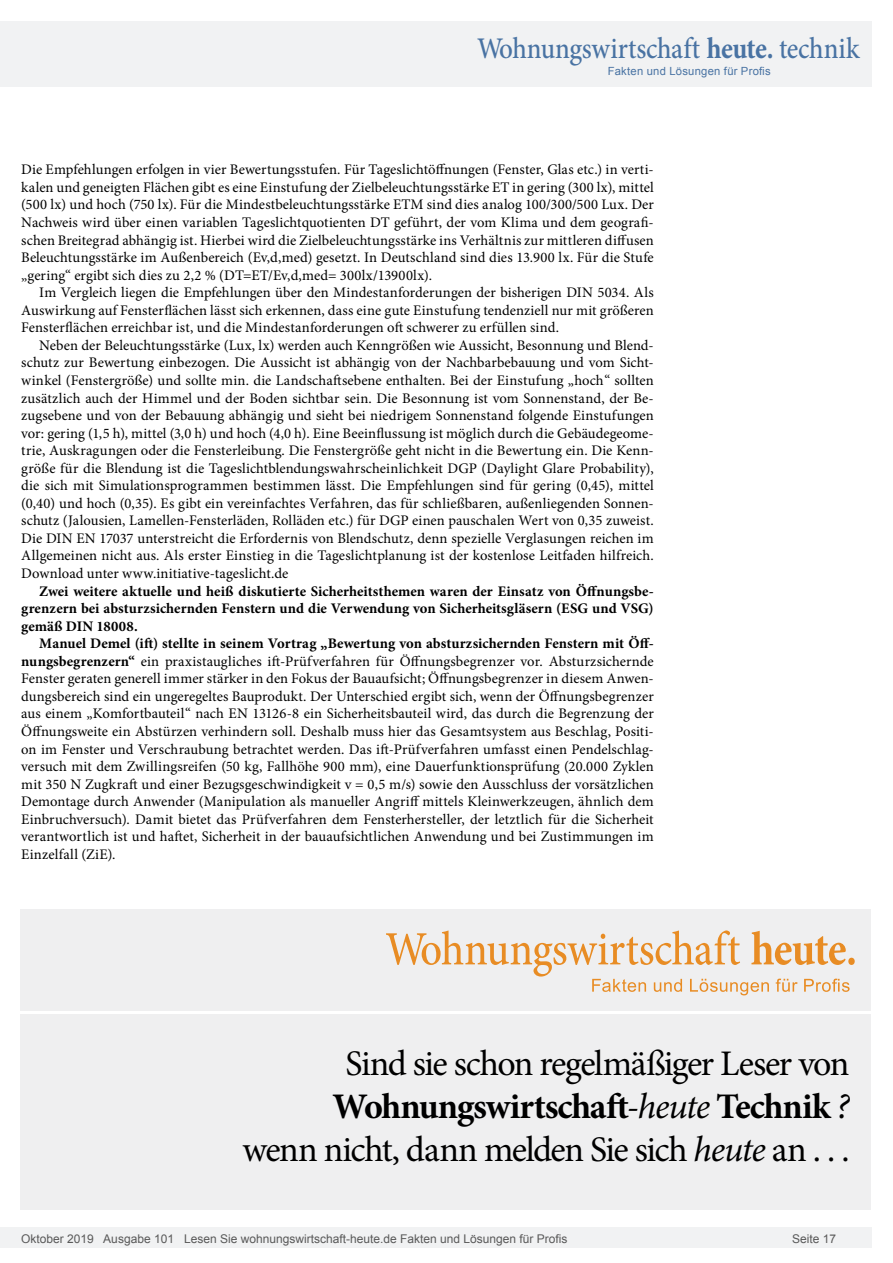
<style>
.page{position:relative;width:893px;height:1263px;background:#fff}
.page>*{position:absolute;margin:0;border:0;box-sizing:border-box;transform-origin:0 0}
.t1{font:36px/43.2px "Minion Pro";letter-spacing:-.04em;color:#000;text-align:right}
.t2{font:500 30px "Minion Pro";letter-spacing:-.01em;color:#4973a3;scale:.9 1}
.t3{font:14.7px/17.5px "Minion Pro";letter-spacing:.005em;color:#000;text-align:justify}
.t4{font:700 14.7px/17.5px "Minion Pro";color:#000;text-align:justify}
.t5{font:12px "Arial";color:#595959}
.t6{font:11.25px "Arial";letter-spacing:.025em;color:#4973a3}
.s1{font-weight:700}
.s2{font-style:italic}
</style>
<div class="page">
<div style="left:0;top:1227px;width:872px;height:20px;background:#f1f2f3"></div>
<div style="left:0;top:21px;width:872px;height:66px;background:#f1f2f3"></div>
<div style="left:20px;top:1014px;width:851px;height:196px;background:#efeff0"></div>
<div style="left:20px;top:909px;width:851px;height:101px;background:#efeff0"></div>
<svg style="left:386px;top:930px;width:469px;height:65px"></svg>
<h2 class="t2" style="left:477px;top:28px;width:426px">Wohnungswirtschaft <span class="s1">heute.</span> technik</h2>
<p class="t6" style="left:608px;top:63px;width:165px">Fakten und Lösungen für Profis</p>
<p class="t3" style="left:21px;top:161px;width:634px">Die Empfehlungen erfolgen in vier Bewertungsstufen. Für Tageslichtöffnungen (Fenster, Glas etc.) in verti&shy;kalen und geneigten Flächen gibt es eine Einstufung der Zielbeleuchtungsstärke ET in gering (300 lx), mittel (500 lx) und hoch (750 lx). Für die Mindestbeleuchtungsstärke ETM sind dies analog 100/300/500 Lux. Der Nachweis wird über einen variablen Tageslichtquotienten DT geführt, der vom Klima und dem geografi&shy;schen Breitegrad abhängig ist. Hierbei wird die Zielbeleuchtungsstärke ins Verhältnis zur mittleren diffusen Beleuchtungsstärke im Außenbereich (Ev,d,med) gesetzt. In Deutschland sind dies 13.900 lx. Für die Stufe „gering“ ergibt sich dies zu 2,2 % (DT=ET/Ev,d,med= 300lx/13900lx).</p>
<p class="t3" style="left:21px;top:284px;width:634px;text-indent:18px">Im Vergleich liegen die Empfehlungen über den Mindestanforderungen der bisherigen DIN 5034. Als Auswirkung auf Fensterflächen lässt sich erkennen, dass eine gute Einstufung tendenziell nur mit größeren Fensterflächen erreichbar ist, und die Mindestanforderungen oft schwerer zu erfüllen sind.</p>
<p class="t3" style="left:21px;top:336px;width:634px;text-indent:18px">Neben der Beleuchtungsstärke (Lux, lx) werden auch Kenngrößen wie Aussicht, Besonnung und Blend&shy;schutz zur Bewertung einbezogen. Die Aussicht ist abhängig von der Nachbarbebauung und vom Sicht&shy;winkel (Fenstergröße) und sollte min. die Landschaftsebene enthalten. Bei der Einstufung „hoch“ sollten zusätzlich auch der Himmel und der Boden sichtbar sein. Die Besonnung ist vom Sonnenstand, der Be&shy;zugsebene und von der Bebauung abhängig und sieht bei niedrigem Sonnenstand folgende Einstufungen vor: gering (1,5 h), mittel (3,0 h) und hoch (4,0 h). Eine Beeinflussung ist möglich durch die Gebäudegeome&shy;trie, Auskragungen oder die Fensterleibung. Die Fenstergröße geht nicht in die Bewertung ein. Die Kenn&shy;größe für die Blendung ist die Tageslichtblendungswahrscheinlichkeit DGP (Daylight Glare Probability), die sich mit Simulationsprogrammen bestimmen lässt. Die Empfehlungen sind für gering (0,45), mittel (0,40) und hoch (0,35). Es gibt ein vereinfachtes Verfahren, das für schließbaren, außenliegenden Sonnen&shy;schutz (Jalousien, Lamellen-Fensterläden, Rolläden etc.) für DGP einen pauschalen Wert von 0,35 zuweist.<br>Die DIN EN 17037 unterstreicht die Erfordernis von Blendschutz, denn spezielle Verglasungen reichen im Allgemeinen nicht aus. Als erster Einstieg in die Tageslichtplanung ist der kostenlose Leitfaden hilfreich.<br>Download unter www.initiative-tageslicht.de</p>
<p class="t4" style="left:21px;top:582px;width:634px;text-indent:18px">Zwei weitere aktuelle und heiß diskutierte Sicherheitsthemen waren der Einsatz von Öffnungsbe&shy;grenzern bei absturzsichernden Fenstern und die Verwendung von Sicherheitsgläsern (ESG und VSG) gemäß DIN 18008.</p>
<p class="t3" style="left:21px;top:635px;width:634px;text-indent:18px"><span class="s1">Manuel Demel (ift) stellte in seinem Vortrag „Bewertung von absturzsichernden Fenstern mit Öff&shy;nungsbegrenzern“</span> ein praxistaugliches ift-Prüfverfahren für Öffnungsbegrenzer vor. Absturzsichernde Fenster geraten generell immer stärker in den Fokus der Bauaufsicht; Öffnungsbegrenzer in diesem Anwen&shy;dungsbereich sind ein ungeregeltes Bauprodukt. Der Unterschied ergibt sich, wenn der Öffnungsbegrenzer aus einem „Komfortbauteil“ nach EN 13126-8 ein Sicherheitsbauteil wird, das durch die Begrenzung der Öffnungsweite ein Abstürzen verhindern soll. Deshalb muss hier das Gesamtsystem aus Beschlag, Positi&shy;on im Fenster und Verschraubung betrachtet werden. Das ift-Prüfverfahren umfasst einen Pendelschlag&shy;versuch mit dem Zwillingsreifen (50 kg, Fallhöhe 900 mm), eine Dauerfunktionsprüfung (20.000 Zyklen mit 350 N Zugkraft und einer Bezugsgeschwindigkeit v = 0,5 m/s) sowie den Ausschluss der vorsätzlichen Demontage durch Anwender (Manipulation als manueller Angriff mittels Kleinwerkzeugen, ähnlich dem Einbruchversuch). Damit bietet das Prüfverfahren dem Fensterhersteller, der letztlich für die Sicherheit verantwortlich ist und haftet, Sicherheit in der bauaufsichtlichen Anwendung und bei Zustimmungen im Einzelfall (ZiE).</p>
<h1 class="t1" style="left:243px;top:1042px;width:608px">Sind sie schon regelmäßiger Leser von<br><span class="s1">Wohnungswirtschaft</span>-<span class="s2">heute</span> <span class="s1">Technik</span> <span class="s2">?<br></span>wenn nicht, dann melden Sie sich <span class="s2">heute</span> an . . .</h1>
<p class="t5" style="left:21px;top:1230px;width:548px">Oktober 2019 Ausgabe 101 Lesen Sie wohnungswirtschaft-heute.de Fakten und Lösungen für Profis</p>
<p class="t5" style="left:792px;top:1231px;width:46px">Seite 17</p>
</div>
